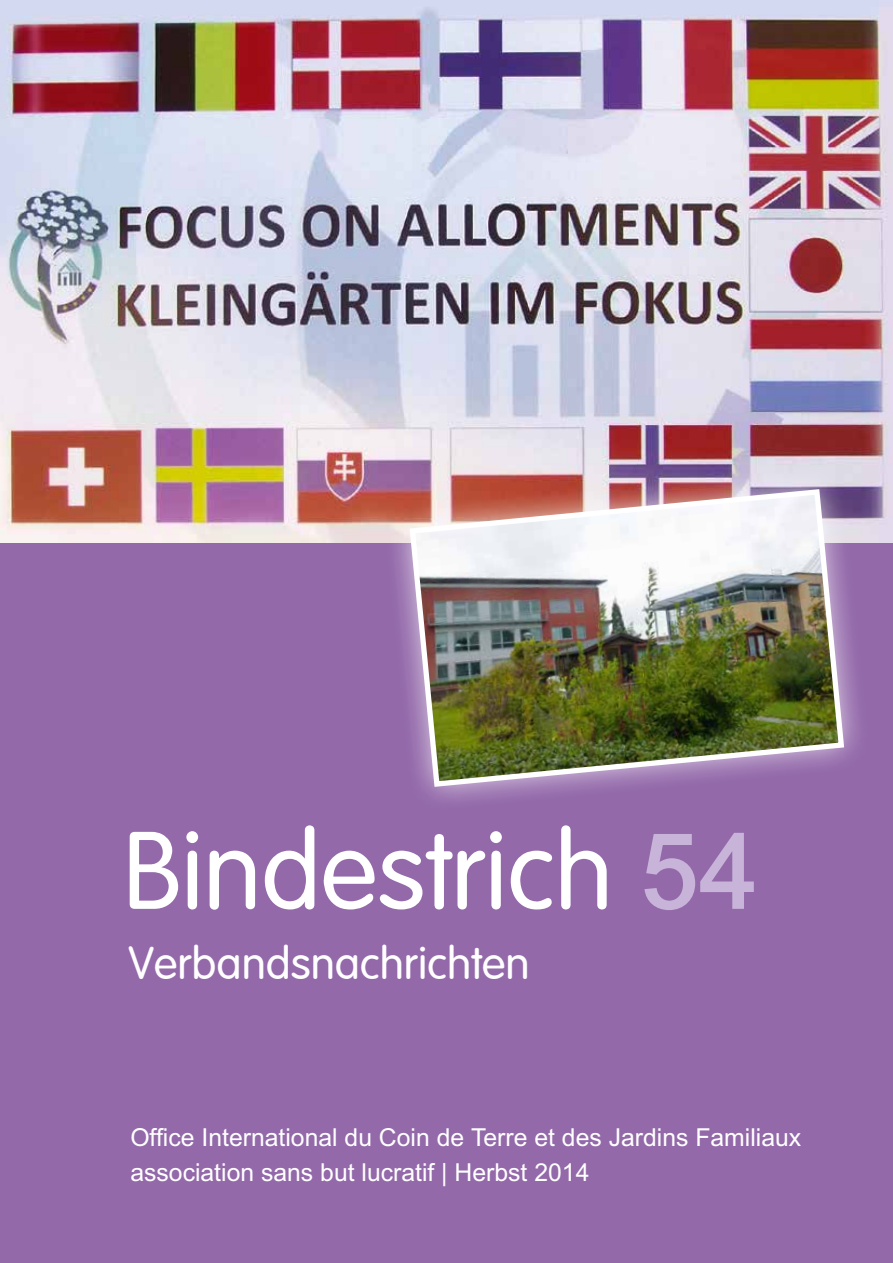
<style>
.page{position:relative;width:893px;height:1263px;background:#fff}
.page>*{position:absolute;margin:0;border:0;box-sizing:border-box;transform-origin:0 0}
.t1{font:108px "Vogue Plain";color:#fff}
.t2{font:45px "Vogue Plain";color:#fff}
.t3{font:24.75px/34.5px "Arial";color:#fff}
.s1{font-family:"Arial Bld";font-size:114px;color:#c7b4d8}
</style>
<div class="page">
<div style="left:0;top:532px;width:893px;height:731px;background:#9369aa"></div>
<img style="left:0;top:0;width:893px;height:542px">
<svg style="left:379px;top:459px;width:495px;height:342px"></svg>
<img style="left:407px;top:486px;width:440px;height:304px">
<h1 class="t1" style="left:123px;top:809px;width:635px">Bindestrich <span class="s1">54</span></h1>
<h2 class="t2" style="left:129px;top:937px;width:402px">Verbandsnachrichten</h2>
<p class="t3" style="left:130px;top:1120px;width:672px">Office International du Coin de Terre et des Jardins Familiaux association sans but lucratif | Herbst 2014</p>
</div>
